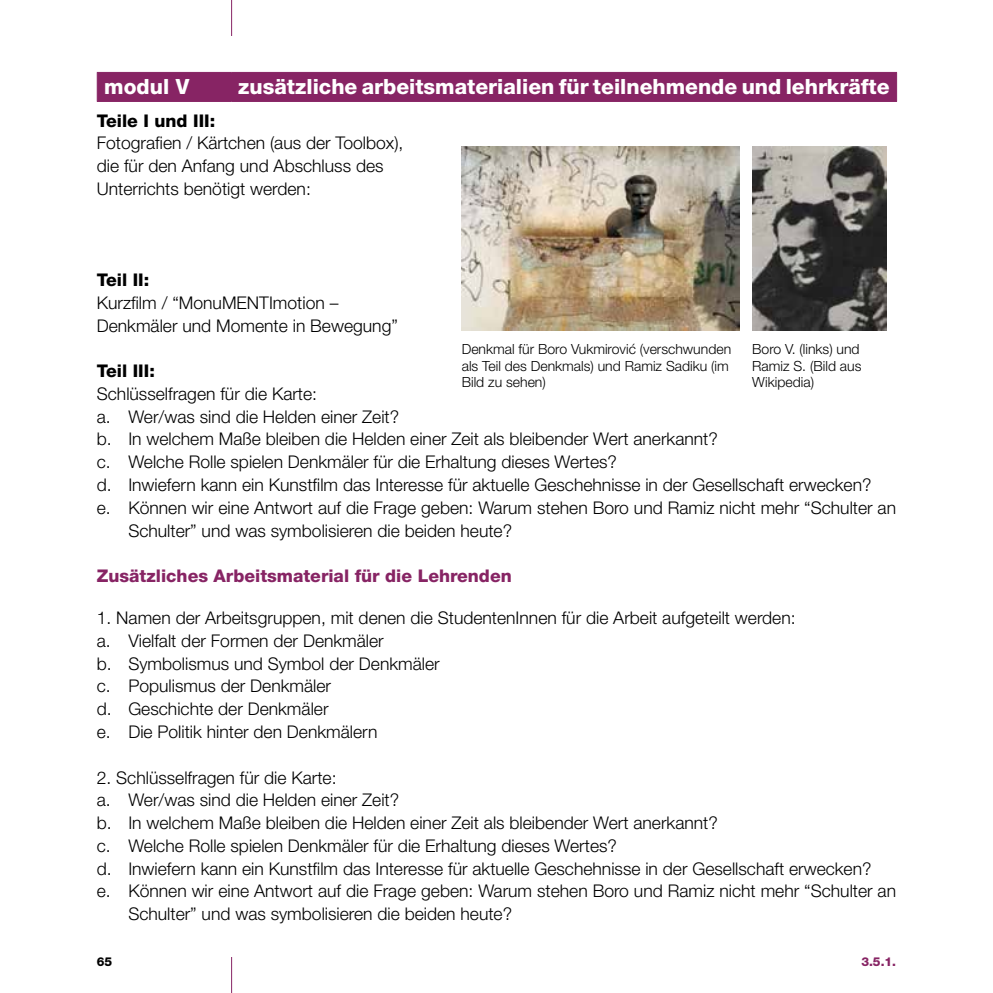
<style>
.page{position:relative;width:993px;height:993px;background:#fff}
.page>*{position:absolute;margin:0;border:0;box-sizing:border-box;transform-origin:0 0}
.t1{font:800 21px "Helvetica Neue LT Pro";color:#fff}
.t2{font:300 17.5px/22.8px "Helvetica Neue LT Pro";color:#000}
.t3{font:800 17.5px "Helvetica Neue LT Pro";color:#872464}
.t4{font:800 17.5px "Helvetica Neue LT Pro";color:#000}
.t5{font:300 14px/16.8px "Helvetica Neue LT Pro";color:#000}
.t6{font:800 12.25px "Helvetica Neue LT Pro";color:#872464}
.t7{font:800 12.25px "Helvetica Neue LT Pro";color:#000}
</style>
<div class="page">
<img style="left:461px;top:146px;width:277px;height:184px">
<img style="left:752px;top:146px;width:133px;height:184px">
<div style="left:97px;top:72px;width:799px;height:29px;background:#872464"></div>
<hr style="left:97px;top:101px;width:134px;height:1px;background:#872464">
<hr style="left:231px;top:101px;width:665px;height:1px;background:#872464">
<hr style="left:231px;top:956px;width:1px;height:36px;background:#872464">
<hr style="left:231px;top:0;width:1px;height:36px;background:#872464">
<p class="t1" style="left:104px;top:74px;width:87px">modul V</p>
<p class="t1" style="left:238px;top:74px;width:652px">zusätzliche arbeitsmaterialien für teilnehmende und lehrkräfte</p>
<p class="t4" style="left:97px;top:110px;width:120px">Teile I und III:</p>
<p class="t2" style="left:97px;top:131px;width:308px">Fotografien / Kärtchen (aus der Toolbox), die für den Anfang und Abschluss des<br>Unterrichts benötigt werden:</p>
<p class="t4" style="left:97px;top:269px;width:54px">Teil II:</p>
<p class="t2" style="left:97px;top:291px;width:302px">Kurzfilm / “MonuMENTImotion –<br>Denkmäler und Momente in Bewegung”</p>
<p class="t4" style="left:97px;top:360px;width:60px">Teil III:</p>
<p class="t2" style="left:97px;top:382px;width:222px">Schlüsselfragen für die Karte:</p>
<p class="t2" style="left:97px;top:404px;width:304px">a. Wer/was sind die Helden einer Zeit?</p>
<p class="t2" style="left:97px;top:427px;width:622px">b. In welchem Maße bleiben die Helden einer Zeit als bleibender Wert anerkannt?</p>
<p class="t2" style="left:97px;top:450px;width:521px">c. Welche Rolle spielen Denkmäler für die Erhaltung dieses Wertes?</p>
<p class="t2" style="left:97px;top:473px;width:776px">d. Inwiefern kann ein Kunstfilm das Interesse für aktuelle Geschehnisse in der Gesellschaft erwecken?</p>
<p class="t2" style="left:97px;top:495px;width:800px">e. Können wir eine Antwort auf die Frage geben: Warum stehen Boro und Ramiz nicht mehr “Schulter an</p>
<p class="t2" style="left:128px;top:518px;width:385px">Schulter” und was symbolisieren die beiden heute?</p>
<p class="t3" style="left:97px;top:565px;width:416px">Zusätzliches Arbeitsmaterial für die Lehrenden</p>
<p class="t2" style="left:97px;top:606px;width:700px">1. Namen der Arbeitsgruppen, mit denen die StudentenInnen für die Arbeit aufgeteilt werden: a. Vielfalt der Formen der Denkmäler<br>b. Symbolismus und Symbol der Denkmäler<br>c. Populismus der Denkmäler<br>d. Geschichte der Denkmäler<br>e. Die Politik hinter den Denkmälern</p>
<p class="t2" style="left:97px;top:765px;width:241px">2. Schlüsselfragen für die Karte:</p>
<p class="t2" style="left:97px;top:788px;width:304px">a. Wer/was sind die Helden einer Zeit?</p>
<p class="t2" style="left:97px;top:810px;width:622px">b. In welchem Maße bleiben die Helden einer Zeit als bleibender Wert anerkannt?</p>
<p class="t2" style="left:97px;top:833px;width:521px">c. Welche Rolle spielen Denkmäler für die Erhaltung dieses Wertes?</p>
<p class="t2" style="left:97px;top:856px;width:776px">d. Inwiefern kann ein Kunstfilm das Interesse für aktuelle Geschehnisse in der Gesellschaft erwecken?</p>
<p class="t2" style="left:97px;top:879px;width:800px">e. Können wir eine Antwort auf die Frage geben: Warum stehen Boro und Ramiz nicht mehr “Schulter an</p>
<p class="t2" style="left:128px;top:901px;width:385px">Schulter” und was symbolisieren die beiden heute?</p>
<p class="t5" style="left:461px;top:340px;width:271px">Denkmal für Boro Vukmirović (verschwunden als Teil des Denkmals) und Ramiz Sadiku (im<br>Bild zu sehen)</p>
<p class="t5" style="left:752px;top:340px;width:111px">Boro V. (links) und<br>Ramiz S. (Bild aus<br>Wikipedia)</p>
<p class="t7" style="left:97px;top:953px;width:17px">65</p>
<p class="t6" style="left:861px;top:953px;width:36px">3.5.1.</p>
</div>
